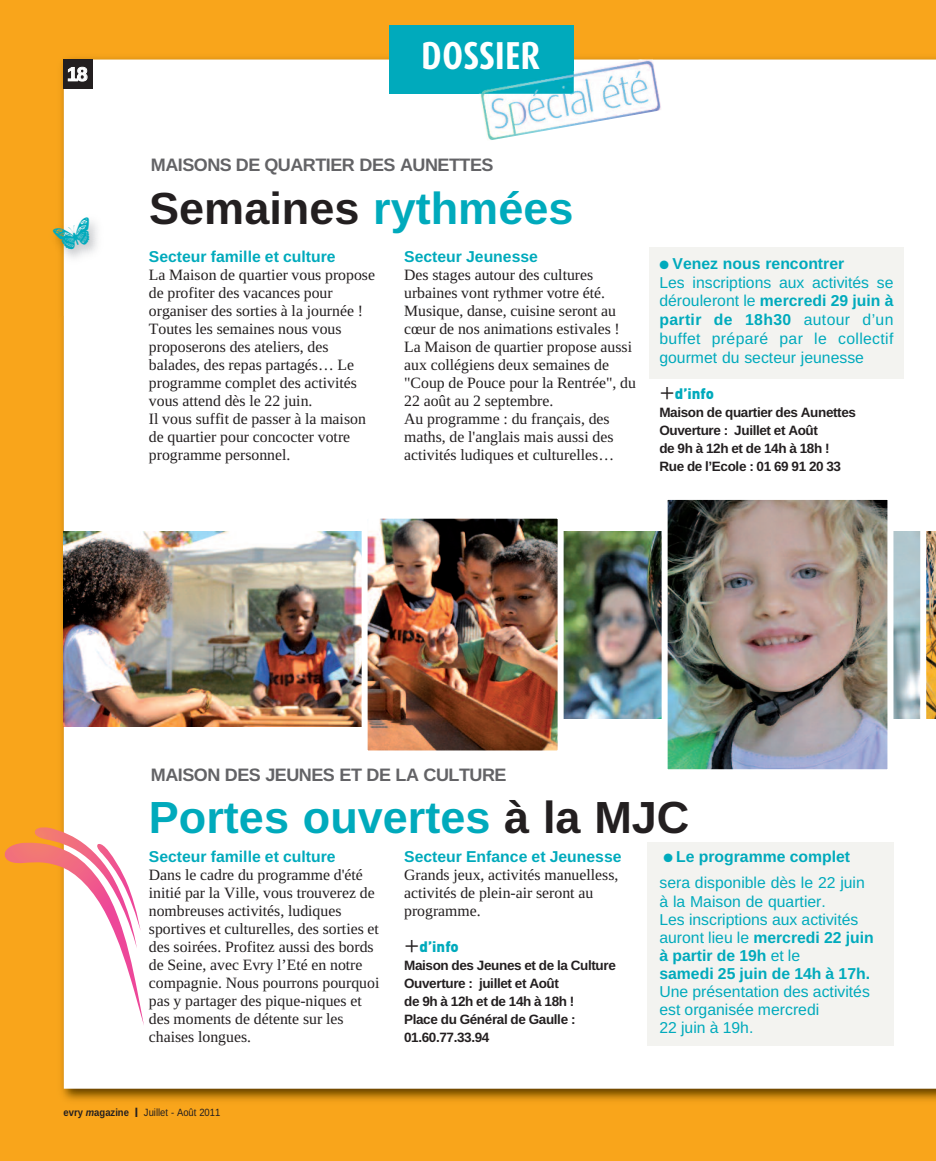
<style>
.page{position:relative;width:936px;height:1161px;background:#fff}
.page>*{position:absolute;margin:0;border:0;box-sizing:border-box;transform-origin:0 0}
.t1{font:700 45px "Liberation Sans";color:#00aabc}
.t2{font:700 45px "Liberation Sans";color:#231f20}
.t3{font:700 39px "Dax Condensed";color:#fff}
.t4{font:700 19.5px "Liberation Sans";color:#fff}
.t5{font:700 18px "Liberation Sans";letter-spacing:-.03em;color:#636366}
.t6{font:15.75px/18px "Liberation Serif";color:#231f20}
.t7{font:15.75px/18px "Liberation Sans";color:#00aabc}
.t8{font:700 15.75px "Liberation Sans";color:#00aabc}
.t9{font:900 15px "DIN";color:#00aabc}
.t10{font:700 13.5px/18px "Liberation Sans";letter-spacing:-.03em;color:#231f20}
.t11{font:10.5px "Liberation Sans";color:#231f20;scale:.9 1}
.s1{color:#00aabc}
.s2{font-weight:700}
.s3{font-weight:300;font-size:30px;color:#231f20}
.s4{color:#231f20}
.s5{font-weight:700;font-style:italic}
.s6{font-weight:700;font-size:13.5px}
</style>
<div class="page">
<div style="left:0;top:0;width:935px;height:1161px;background:#f9a51b"></div>
<div style="left:64px;top:60px;width:871px;height:1029px;background:#fff"></div>
<div style="left:389px;top:26px;width:184px;height:68px;background:#00aabc"></div>
<div style="left:64px;top:60px;width:29px;height:29px;background:#231f20"></div>
<svg style="left:640px;top:57px;width:13px;height:3px"></svg>
<img style="left:479px;top:60px;width:183px;height:81px">
<img style="left:479px;top:71px;width:94px;height:23px">
<img style="left:60px;top:179px;width:4px;height:140px">
<div style="left:64px;top:157px;width:103px;height:159px;background:#fff"></div>
<img style="left:64px;top:531px;width:297px;height:195px">
<img style="left:926px;top:531px;width:9px;height:188px">
<img style="left:563px;top:531px;width:357px;height:188px">
<svg style="left:5px;top:827px;width:139px;height:199px"></svg>
<img style="left:668px;top:501px;width:218px;height:267px">
<div style="left:661px;top:494px;width:232px;height:281px;border:6px solid #fff"></div>
<img style="left:368px;top:520px;width:188px;height:229px">
<div style="left:361px;top:513px;width:202px;height:243px;border:6px solid #fff"></div>
<div style="left:920px;top:500px;width:6px;height:255px;background:#fff"></div>
<div style="left:649px;top:247px;width:254px;height:131px;background:#f3f3f0"></div>
<div style="left:647px;top:842px;width:246px;height:204px;background:#f3f3f0"></div>
<svg style="left:56px;top:216px;width:41px;height:37px;background:#e8dac2"></svg>
<p class="t4" style="left:67px;top:63px;width:22px">18</p>
<h2 class="t3" style="left:421px;top:39px;width:120px">DOSSIER</h2>
<p class="t5" style="left:151px;top:155px;width:344px">MAISONS DE QUARTIER DES AUNETTES</p>
<h1 class="t2" style="left:149px;top:182px;width:425px">Semaines <span class="s1">rythmées</span></h1>
<p class="t8" style="left:149px;top:247px;width:188px">Secteur famille et culture</p>
<p class="t6" style="left:149px;top:265px;width:228px">La Maison de quartier vous propose de profiter des vacances pour organiser des sorties à la journée !<br>Toutes les semaines nous vous proposerons des ateliers, des balades, des repas partagés… Le programme complet des activités vous attend dès le 22 juin.<br>Il vous suffit de passer à la maison de quartier pour concocter votre programme personnel.</p>
<p class="t8" style="left:404px;top:247px;width:135px">Secteur Jeunesse</p>
<p class="t6" style="left:404px;top:265px;width:233px">Des stages autour des cultures urbaines vont rythmer votre été.<br>Musique, danse, cuisine seront au cœur de nos animations estivales !<br>La Maison de quartier propose aussi aux collégiens deux semaines de "Coup de Pouce pour la Rentrée", du<br>22 août au 2 septembre.<br>Au programme : du français, des maths, de l'anglais mais aussi des activités ludiques et culturelles…</p>
<p class="t7" style="left:659px;top:254px;width:235px;line-height:18.8px">● <span class="s2">Venez nous rencontrer<br></span>Les inscriptions aux activités se dérouleront le <span class="s2">mercredi 29 juin à partir de 18h30</span> autour d’un buffet préparé par le collectif gourmet du secteur jeunesse</p>
<p class="t9" style="left:659px;top:388px;width:56px"><span class="s3">+</span>d’info</p>
<p class="t10" style="left:659px;top:403px;width:198px">Maison de quartier des Aunettes<br>Ouverture : Juillet et Août<br>de 9h à 12h et de 14h à 18h !<br>Rue de l’Ecole : 01 69 91 20 33</p>
<p class="t5" style="left:151px;top:764px;width:357px">MAISON DES JEUNES ET DE LA CULTURE</p>
<h1 class="t1" style="left:149px;top:791px;width:542px">Portes ouvertes <span class="s4">à la MJC</span></h1>
<p class="t8" style="left:149px;top:847px;width:188px">Secteur famille et culture</p>
<p class="t6" style="left:149px;top:865px;width:232px">Dans le cadre du programme d'été initié par la Ville, vous trouverez de nombreuses activités, ludiques sportives et culturelles, des sorties et des soirées. Profitez aussi des bords de Seine, avec Evry l’Eté en notre compagnie. Nous pourrons pourquoi pas y partager des pique-niques et des moments de détente sur les chaises longues.</p>
<p class="t8" style="left:404px;top:847px;width:219px">Secteur Enfance et Jeunesse</p>
<p class="t6" style="left:404px;top:865px;width:216px">Grands jeux, activités manuelless, activités de plein-air seront au programme.</p>
<p class="t9" style="left:404px;top:941px;width:56px"><span class="s3">+</span>d’info</p>
<p class="t10" style="left:404px;top:956px;width:213px">Maison des Jeunes et de la Culture<br>Ouverture : juillet et Août<br>de 9h à 12h et de 14h à 18h !<br>Place du Général de Gaulle :<br>01.60.77.33.94</p>
<p class="t7" style="left:659px;top:843px;width:207px;line-height:26.1px">● <span class="s2">Le programme complet </span>sera disponible dès le 22 juin</p>
<p class="t7" style="left:659px;top:892px;width:216px">à la Maison de quartier.<br>Les inscriptions aux activités auront lieu le <span class="s2">mercredi 22 juin à partir de 19h</span> et le<br><span class="s2">samedi 25 juin de 14h à 17h.</span></p>
<p class="t7" style="left:659px;top:982px;width:212px">Une présentation des activités est organisée mercredi<br>22 juin à 19h.</p>
<p class="t11" style="left:64px;top:1106px;width:176px"><span class="s2">evry</span> <span class="s5">m</span><span class="s2">agazine</span> <span class="s6">I</span> Juillet - Août 2011</p>
</div>
